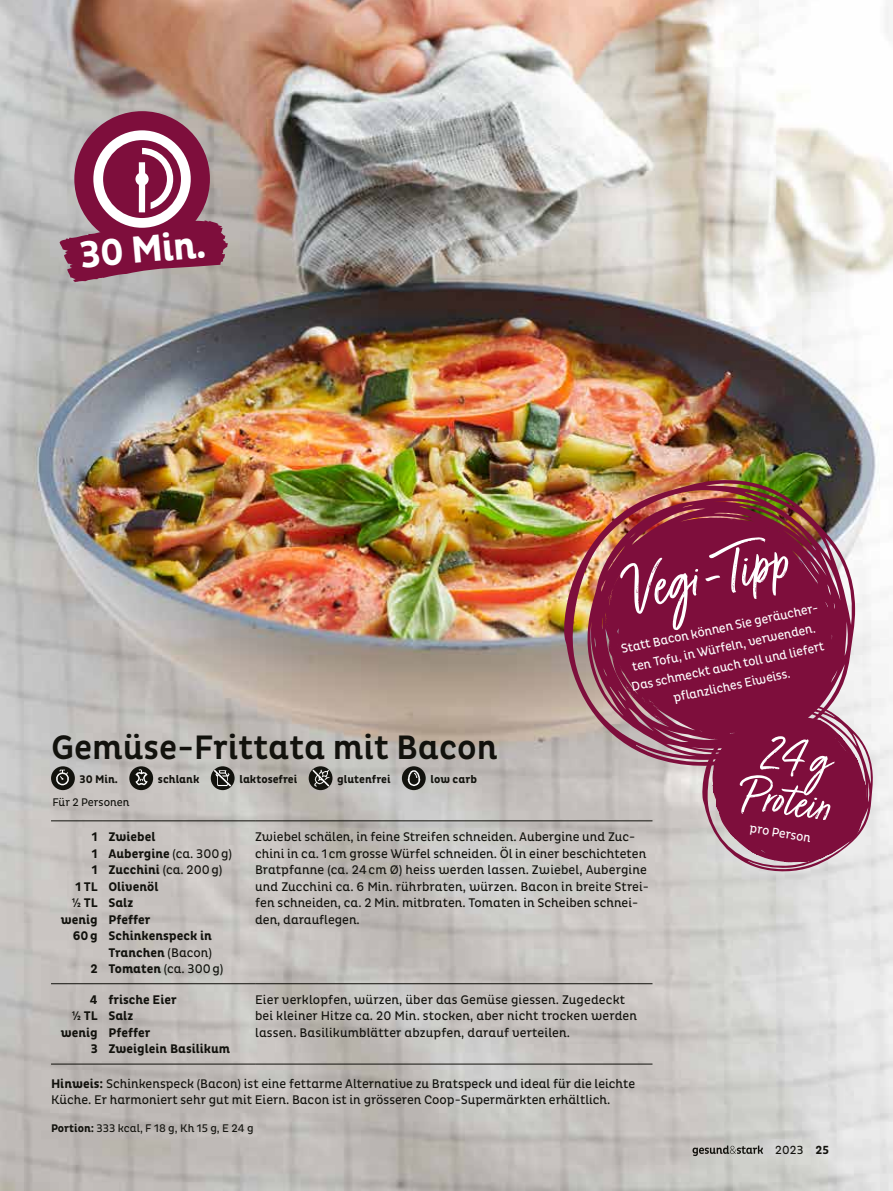
<style>
.page{position:relative;width:893px;height:1191px;background:#fff}
.page>*{position:absolute;margin:0;border:0;box-sizing:border-box;transform-origin:0 0}
.t1{font:72px "Turbinado Light Pro";color:#fff}
.t2{font:55.5px/45px "Turbinado Light Pro";color:#fff}
.t3{font:700 38.4px "Pluto B Bn Cond";color:#fff}
.t4{font:500 34.5px "Pluto B Bn Cond";color:#12120d}
.t5{font:12.75px/16.5px "Pluto B Bn Cond";color:#12120d}
.t6{font:700 12.75px "Pluto B Bn Cond";color:#12120d}
.t7{font:12.75px/19.5px "Pluto B Bn Cond";color:#fff;text-align:center}
.t8{font:12px "Pluto B Bn Cond";color:#12120d}
.t9{font:11.25px "Pluto B Bn Cond";color:#12120d}
.t10{font:700 11.25px "Pluto B Bn Cond";color:#12120d}
.s1{font-weight:400}
.s2{font-weight:700}
</style>
<div class="page">
<img style="left:0;top:0;width:893px;height:1191px">
<svg style="left:51px;top:766px;width:24px;height:24px"></svg>
<img style="left:53px;top:768px;width:19px;height:19px">
<svg style="left:129px;top:766px;width:24px;height:24px"></svg>
<img style="left:132px;top:768px;width:19px;height:19px">
<svg style="left:211px;top:766px;width:24px;height:24px"></svg>
<img style="left:212px;top:767px;width:21px;height:22px">
<svg style="left:309px;top:766px;width:23px;height:24px"></svg>
<img style="left:310px;top:767px;width:21px;height:22px">
<svg style="left:402px;top:766px;width:24px;height:24px"></svg>
<img style="left:403px;top:767px;width:22px;height:22px">
<hr style="left:51px;top:820px;width:204px;height:1px;background:#12120d">
<hr style="left:255px;top:820px;width:397px;height:1px;background:#12120d">
<hr style="left:51px;top:983px;width:204px;height:1px;background:#12120d">
<hr style="left:255px;top:983px;width:397px;height:1px;background:#12120d">
<hr style="left:51px;top:1063px;width:204px;height:1px;background:#12120d">
<hr style="left:255px;top:1063px;width:397px;height:1px;background:#12120d">
<div style="left:74px;top:111px;width:136px;height:136px;background:#7e0e3c;border-radius:50%"></div>
<svg style="left:60px;top:130px;width:168px;height:153px"></svg>
<img style="left:563px;top:478px;width:292px;height:290px">
<svg style="left:702px;top:700px;width:171px;height:173px;background:#943d60"></svg>
<svg style="left:692px;top:1145px;width:71px;height:11px"></svg>
<h3 class="t3" style="left:78px;top:233px;width:128px;rotate:-5deg">30 Min.</h3>
<h1 class="t1" style="left:614px;top:553px;width:170px;rotate:-11deg">Vegi-Tipp</h1>
<p class="t7" style="left:619px;top:640px;width:203px;rotate:-12deg">Statt Bacon können Sie geräucher&shy;ten Tofu, in Würfeln, verwenden.<br>Das schmeckt auch toll und liefert pflanzliches Eiweiss.</p>
<h2 class="t2" style="left:750px;top:730px;width:93px;rotate:9deg">24g<br>Protein</h2>
<p class="t7" style="left:751px;top:818px;width:63px;rotate:9deg">pro Person</p>
<h3 class="t4" style="left:51px;top:728px;width:448px">Gemüse-Frittata mit Bacon</h3>
<p class="t10" style="left:80px;top:772px;width:40px">30 Min.</p>
<p class="t10" style="left:158px;top:772px;width:43px">schlank</p>
<p class="t10" style="left:239px;top:772px;width:59px">laktosefrei</p>
<p class="t10" style="left:337px;top:772px;width:55px">glutenfrei</p>
<p class="t10" style="left:431px;top:772px;width:48px">low carb</p>
<p class="t9" style="left:52px;top:796px;width:79px">Für 2 Personen</p>
<p class="t6" style="left:92px;top:829px;width:65px">1 Zwiebel</p>
<p class="t6" style="left:92px;top:846px;width:141px">1 Aubergine <span class="s1">(ca. 300g)</span></p>
<p class="t6" style="left:92px;top:862px;width:132px">1 Zucchini <span class="s1">(ca. 200g)</span></p>
<p class="t6" style="left:75px;top:879px;width:85px">1 TL Olivenöl</p>
<p class="t6" style="left:72px;top:895px;width:63px">¿ TL Salz</p>
<p class="t6" style="left:61px;top:912px;width:91px">wenig Pfeffer</p>
<p class="t6" style="left:73px;top:928px;width:140px">60g Schinkenspeck in</p>
<p class="t6" style="left:108px;top:945px;width:105px">Tranchen <span class="s1">(Bacon)</span></p>
<p class="t5" style="left:90px;top:960px;width:134px"><span class="s2">2 Tomaten</span> (ca. 300g)</p>
<p class="t5" style="left:255px;top:828px;width:395px">Zwiebel schälen, in feine Streifen schneiden. Aubergine und Zuc&shy;chini in ca. 1cm grosse Würfel schneiden. Öl in einer beschichteten Bratpfanne (ca. 24cm Ø) heiss werden lassen. Zwiebel, Aubergine und Zucchini ca. 6 Min. rührbraten, würzen. Bacon in breite Strei&shy;fen schneiden, ca. 2 Min. mitbraten. Tomaten in Scheiben schnei&shy;den, darauflegen.</p>
<p class="t6" style="left:90px;top:992px;width:88px">4 frische Eier</p>
<p class="t6" style="left:72px;top:1008px;width:63px">¿ TL Salz</p>
<p class="t6" style="left:61px;top:1025px;width:91px">wenig Pfeffer</p>
<p class="t6" style="left:91px;top:1041px;width:141px">3 Zweiglein Basilikum</p>
<p class="t5" style="left:255px;top:991px;width:383px">Eier verklopfen, würzen, über das Gemüse giessen. Zugedeckt bei kleiner Hitze ca. 20 Min. stocken, aber nicht trocken werden lassen. Basilikumblätter abzupfen, darauf verteilen.</p>
<p class="t5" style="left:51px;top:1075px;width:586px"><span class="s2">Hinweis:</span> Schinkenspeck (Bacon) ist eine fettarme Alternative zu Bratspeck und ideal für die leichte<br>Küche. Er harmoniert sehr gut mit Eiern. Bacon ist in grösseren Coop-Supermärkten erhältlich.</p>
<p class="t9" style="left:51px;top:1121px;width:204px"><span class="s2">Portion:</span> 333 kcal, F 18 g, Kh 15 g, E 24 g</p>
<p class="t8" style="left:775px;top:1142px;width:56px">2023 <span class="s2">25</span></p>
</div>
